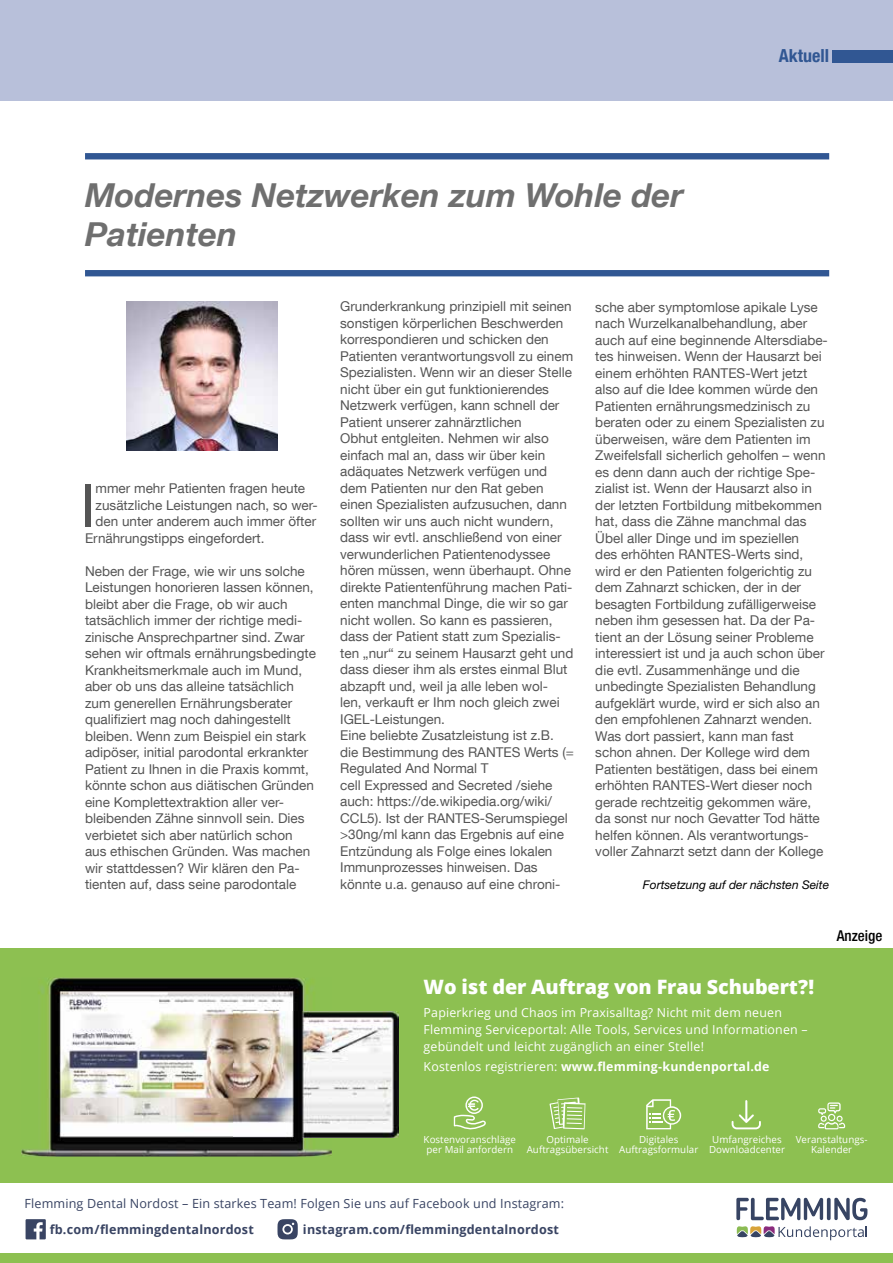
<style>
.page{position:relative;width:893px;height:1263px;background:#fff}
.page>*{position:absolute;margin:0;border:0;box-sizing:border-box;transform-origin:0 0}
.t1{font:59.7px "Helvetica Neue LT Com";color:#555}
.t2{font:italic 700 33px/39.6px "Helvetica Neue LT Com";color:#6f6f6f}
.t3{font:800 19.8px "Open Sans";letter-spacing:-.005em;color:#fff}
.t4{font:700 condensed 18px "Helvetica Neue LT Com";color:#315793}
.t5{font:500 condensed 15px "Helvetica Neue LT Com";color:#000}
.t6{font:13.5px/16.5px "Helvetica Neue LT Com";color:#555}
.t7{font:12.6px "Open Sans";letter-spacing:.01em;color:#394463}
.t8{font:700 12.6px "Open Sans";letter-spacing:.015em;color:#394463}
.t9{font:12.3px/17px "Open Sans";letter-spacing:.015em;color:#fff}
.t10{font:700 12.3px "Open Sans";letter-spacing:.02em;color:#fff}
.t11{font:italic 12px "Helvetica Neue LT Std";color:#000}
.t12{font:9.75px/10.5px "Open Sans";letter-spacing:.005em;color:#fff;text-align:center}
.s1{font-weight:400}
</style>
<div class="page">
<div style="left:0;top:0;width:893px;height:100px;background:#b8c0da"></div>
<div style="left:833px;top:50px;width:60px;height:12px;background:#315793"></div>
<div style="left:85px;top:153px;width:744px;height:6px;background:#315793"></div>
<div style="left:85px;top:270px;width:744px;height:6px;background:#315793"></div>
<img style="left:127px;top:302px;width:150px;height:149px">
<div style="left:0;top:948px;width:893px;height:235px;background:#8dc051"></div>
<div style="left:0;top:1253px;width:893px;height:10px;background:#8dc051"></div>
<svg style="left:736px;top:1198px;width:131px;height:22px"></svg>
<svg style="left:737px;top:1226px;width:130px;height:14px"></svg>
<svg style="left:454px;top:1096px;width:32px;height:34px"></svg>
<svg style="left:732px;top:1100px;width:29px;height:29px"></svg>
<svg style="left:550px;top:1097px;width:36px;height:32px"></svg>
<svg style="left:646px;top:1099px;width:35px;height:30px"></svg>
<svg style="left:818px;top:1102px;width:27px;height:27px"></svg>
<img style="left:332px;top:1012px;width:67px;height:126px">
<svg style="left:26px;top:1219px;width:20px;height:20px"></svg>
<svg style="left:277px;top:1219px;width:21px;height:20px"></svg>
<img style="left:21px;top:977px;width:311px;height:179px">
<h2 class="t2" style="left:85px;top:174px;width:600px">Modernes Netzwerken zum Wohle der<br>Patienten</h2>
<h3 class="t4" style="left:779px;top:45px;width:52px">Aktuell</h3>
<h1 class="t1" style="left:80px;top:468px;width:17px">I</h1>
<p class="t6" style="left:96px;top:480px;width:211px">mmer mehr Patienten fragen heute</p>
<p class="t6" style="left:96px;top:496px;width:224px">zusätzliche Leistungen nach, so wer-</p>
<p class="t6" style="left:96px;top:513px;width:222px">den unter anderem auch immer öfter</p>
<p class="t6" style="left:85px;top:529px;width:181px">Ernährungstipps eingefordert.</p>
<p class="t6" style="left:85px;top:562px;width:233px">Neben der Frage, wie wir uns solche Leistungen honorieren lassen können, bleibt aber die Frage, ob wir auch tatsächlich immer der richtige medi&shy;zinische Ansprechpartner sind. Zwar sehen wir oftmals ernährungsbedingte Krankheitsmerkmale auch im Mund, aber ob uns das alleine tatsächlich zum generellen Ernährungsberater qualifiziert mag noch dahingestellt bleiben. Wenn zum Beispiel ein stark adipöser, initial parodontal erkrankter Patient zu Ihnen in die Praxis kommt, könnte schon aus diätischen Gründen eine Komplettextraktion aller ver&shy;bleibenden Zähne sinnvoll sein. Dies verbietet sich aber natürlich schon aus ethischen Gründen. Was machen wir stattdessen? Wir klären den Pa&shy;tienten auf, dass seine parodontale</p>
<p class="t6" style="left:340px;top:298px;width:235px">Grunderkrankung prinzipiell mit seinen sonstigen körperlichen Beschwerden korrespondieren und schicken den Patienten verantwortungsvoll zu einem Spezialisten. Wenn wir an dieser Stelle nicht über ein gut funktionierendes Netzwerk verfügen, kann schnell der Patient unserer zahnärztlichen<br>Obhut entgleiten. Nehmen wir also einfach mal an, dass wir über kein adäquates Netzwerk verfügen und dem Patienten nur den Rat geben einen Spezialisten aufzusuchen, dann sollten wir uns auch nicht wundern, dass wir evtl. anschließend von einer verwunderlichen Patientenodyssee hören müssen, wenn überhaupt. Ohne direkte Patientenführung machen Pati&shy;enten manchmal Dinge, die wir so gar nicht wollen. So kann es passieren, dass der Patient statt zum Spezialis&shy;ten „nur“ zu seinem Hausarzt geht und dass dieser ihm als erstes einmal Blut abzapft und, weil ja alle leben wol-<br>len, verkauft er Ihm noch gleich zwei IGEL-Leistungen.<br>Eine beliebte Zusatzleistung ist z.B. die Bestimmung des RANTES Werts (= Regulated And Normal T<br>cell Expressed and Secreted /siehe auch: https://de.wikipedia.org/wiki/ CCL5). Ist der RANTES-Serumspiegel &gt;30ng/ml kann das Ergebnis auf eine Entzündung als Folge eines lokalen Immunprozesses hinweisen. Das könnte u.a. genauso auf eine chroni-</p>
<p class="t6" style="left:595px;top:298px;width:234px">sche aber symptomlose apikale Lyse nach Wurzelkanalbehandlung, aber auch auf eine beginnende Altersdiabe&shy;tes hinweisen. Wenn der Hausarzt bei einem erhöhten RANTES-Wert jetzt also auf die Idee kommen würde den Patienten ernährungsmedzinisch zu beraten oder zu einem Spezialisten zu überweisen, wäre dem Patienten im Zweifelsfall sicherlich geholfen – wenn es denn dann auch der richtige Spe&shy;zialist ist. Wenn der Hausarzt also in der letzten Fortbildung mitbekommen hat, dass die Zähne manchmal das Übel aller Dinge und im speziellen<br>des erhöhten RANTES-Werts sind, wird er den Patienten folgerichtig zu dem Zahnarzt schicken, der in der besagten Fortbildung zufälligerweise neben ihm gesessen hat. Da der Pa&shy;tient an der Lösung seiner Probleme interessiert ist und ja auch schon über die evtl. Zusammenhänge und die unbedingte Spezialisten Behandlung aufgeklärt wurde, wird er sich also an den empfohlenen Zahnarzt wenden.<br>Was dort passiert, kann man fast schon ahnen. Der Kollege wird dem Patienten bestätigen, dass bei einem erhöhten RANTES-Wert dieser noch gerade rechtzeitig gekommen wäre, da sonst nur noch Gevatter Tod hätte helfen können. Als verantwortungs&shy;voller Zahnarzt setzt dann der Kollege</p>
<p class="t11" style="left:643px;top:877px;width:188px">Fortsetzung auf der nächsten Seite</p>
<p class="t5" style="left:837px;top:926px;width:47px">Anzeige</p>
<h3 class="t3" style="left:424px;top:972px;width:392px">Wo ist der Auftrag von Frau Schubert?!</h3>
<p class="t9" style="left:424px;top:1004px;width:385px">Papierkrieg und Chaos im Praxisalltag? Nicht mit dem neuen<br>Flemming Serviceportal: Alle Tools, Services und Informationen – gebündelt und leicht zugänglich an einer Stelle!</p>
<p class="t10" style="left:424px;top:1058px;width:347px"><span class="s1">Kostenlos registrieren:</span> www.flemming-kundenportal.de</p>
<p class="t12" style="left:424px;top:1134px;width:94px">Kostenvoranschläge per Mail anfordern</p>
<p class="t12" style="left:709px;top:1134px;width:77px">Umfangreiches<br>Downloadcenter</p>
<p class="t12" style="left:527px;top:1134px;width:83px">Optimale<br>Auftragsübersicht</p>
<p class="t12" style="left:619px;top:1134px;width:81px">Digitales<br>Auftragsformular</p>
<p class="t12" style="left:796px;top:1134px;width:73px">Veranstaltungs-<br>Kalender</p>
<p class="t7" style="left:25px;top:1194px;width:541px">Flemming Dental Nordost – Ein starkes Team! Folgen Sie uns auf Facebook und Instagram:</p>
<p class="t8" style="left:50px;top:1220px;width:206px">fb.com/flemmingdentalnordost</p>
<p class="t8" style="left:303px;top:1220px;width:258px">instagram.com/flemmingdentalnordost</p>
</div>
